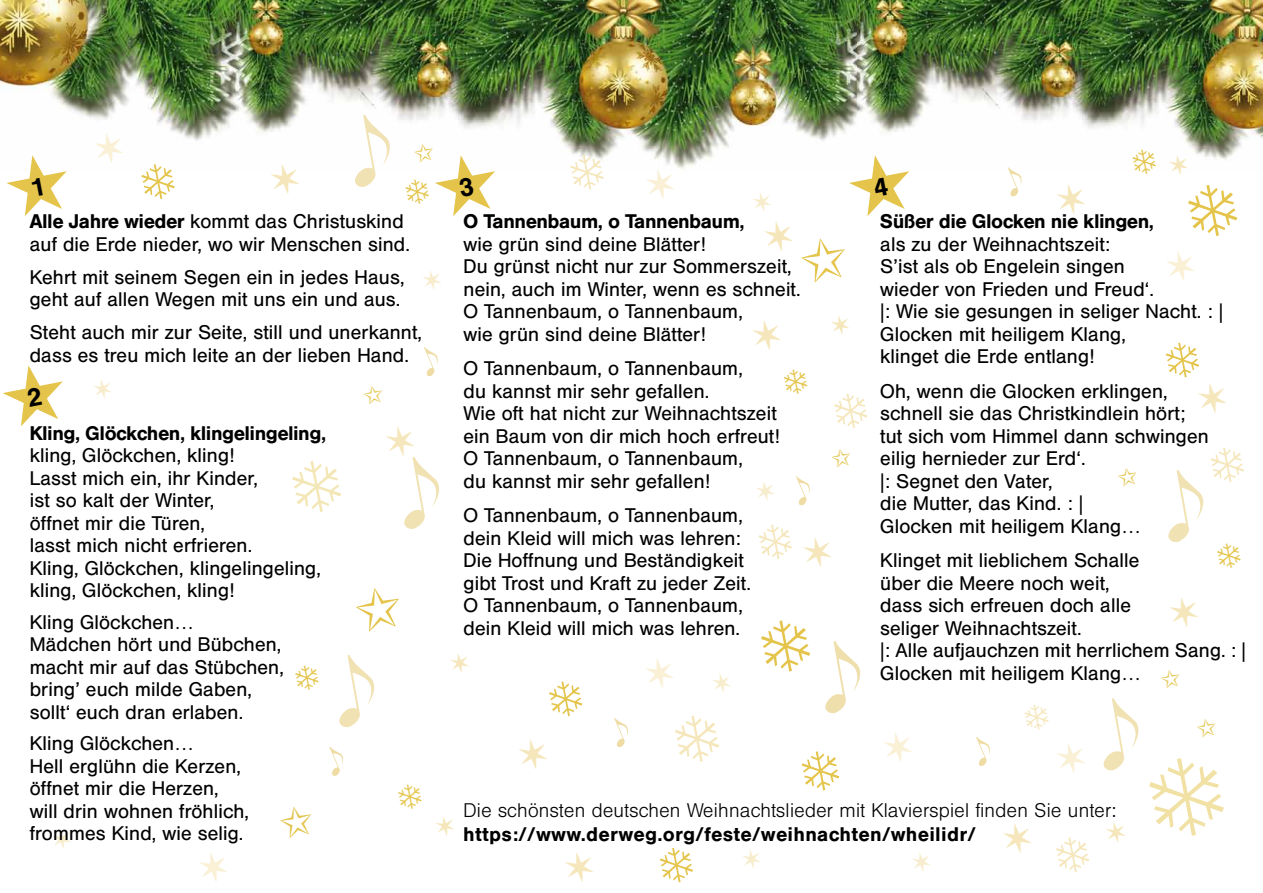
<style>
.page{position:relative;width:1263px;height:893px;background:#fff}
.page>*{position:absolute;margin:0;border:0;box-sizing:border-box;transform-origin:0 0}
.t1{font:19.5px/22.5px "Helvetica BQ";letter-spacing:.01em;color:#000}
.t2{font:500 19.5px "Helvetica BQ";letter-spacing:.01em;color:#000}
.t3{font:300 19.5px "Helvetica BQ";letter-spacing:.02em;color:#000}
.t4{font:500 19.5px "Helvetica BQ";letter-spacing:.05em;color:#000}
.s1{font-weight:500}
</style>
<div class="page">
<img style="left:0;top:0;width:857px;height:169px">
<img style="left:857px;top:0;width:406px;height:154px">
<svg style="left:1008px;top:167px;width:14px;height:30px"></svg>
<svg style="left:796px;top:476px;width:14px;height:29px"></svg>
<svg style="left:825px;top:641px;width:35px;height:72px"></svg>
<svg style="left:329px;top:747px;width:14px;height:29px"></svg>
<svg style="left:1168px;top:470px;width:35px;height:72px"></svg>
<svg style="left:424px;top:347px;width:14px;height:29px"></svg>
<svg style="left:614px;top:718px;width:14px;height:29px"></svg>
<svg style="left:1103px;top:698px;width:35px;height:72px"></svg>
<svg style="left:976px;top:737px;width:14px;height:29px"></svg>
<svg style="left:339px;top:655px;width:35px;height:72px"></svg>
<svg style="left:355px;top:115px;width:35px;height:72px"></svg>
<svg style="left:140px;top:161px;width:37px;height:8px"></svg>
<svg style="left:1131px;top:147px;width:26px;height:7px"></svg>
<svg style="left:6px;top:155px;width:61px;height:61px"></svg>
<svg style="left:404px;top:142px;width:91px;height:74px"></svg>
<svg style="left:3px;top:365px;width:60px;height:61px"></svg>
<svg style="left:1203px;top:154px;width:30px;height:6px"></svg>
<svg style="left:404px;top:457px;width:35px;height:72px"></svg>
<svg style="left:270px;top:162px;width:31px;height:7px"></svg>
<svg style="left:752px;top:155px;width:157px;height:61px"></svg>
<svg style="left:568px;top:152px;width:38px;height:17px"></svg>
<svg style="left:645px;top:167px;width:31px;height:2px"></svg>
<svg style="left:94px;top:131px;width:31px;height:34px"></svg>
<p class="t1" style="left:30px;top:211px;width:382px"><span class="s1">Alle Jahre wieder</span> kommt das Christuskind auf die Erde nieder, wo wir Menschen sind.</p>
<p class="t1" style="left:30px;top:266px;width:376px">Kehrt mit seinem Segen ein in jedes Haus, geht auf allen Wegen mit uns ein und aus.</p>
<p class="t1" style="left:30px;top:322px;width:394px">Steht auch mir zur Seite, still und unerkannt, dass es treu mich leite an der lieben Hand.</p>
<p class="t2" style="left:30px;top:422px;width:298px">Kling, Glöckchen, klingelingeling,</p>
<p class="t1" style="left:30px;top:445px;width:293px">kling, Glöckchen, kling!<br>Lasst mich ein, ihr Kinder,<br>ist so kalt der Winter,<br>öffnet mir die Türen,<br>lasst mich nicht erfrieren.<br>Kling, Glöckchen, klingelingeling, kling, Glöckchen, kling!</p>
<p class="t1" style="left:30px;top:611px;width:256px">Kling Glöckchen…<br>Mädchen hört und Bübchen, macht mir auf das Stübchen, bring’ euch milde Gaben, sollt‘ euch dran erlaben.</p>
<p class="t1" style="left:30px;top:733px;width:221px">Kling Glöckchen…<br>Hell erglühn die Kerzen, öffnet mir die Herzen, will drin wohnen fröhlich, frommes Kind, wie selig.</p>
<p class="t2" style="left:463px;top:210px;width:282px">O Tannenbaum, o Tannenbaum,</p>
<p class="t1" style="left:463px;top:233px;width:339px">wie grün sind deine Blätter!<br>Du grünst nicht nur zur Sommerszeit, nein, auch im Winter, wenn es schneit.<br>O Tannenbaum, o Tannenbaum,<br>wie grün sind deine Blätter!</p>
<p class="t1" style="left:463px;top:358px;width:318px">O Tannenbaum, o Tannenbaum,<br>du kannst mir sehr gefallen.<br>Wie oft hat nicht zur Weihnachtszeit ein Baum von dir mich hoch erfreut!<br>O Tannenbaum, o Tannenbaum,<br>du kannst mir sehr gefallen!</p>
<p class="t1" style="left:463px;top:505px;width:289px">O Tannenbaum, o Tannenbaum, dein Kleid will mich was lehren:<br>Die Hoffnung und Beständigkeit gibt Trost und Kraft zu jeder Zeit.<br>O Tannenbaum, o Tannenbaum, dein Kleid will mich was lehren.</p>
<p class="t2" style="left:880px;top:210px;width:275px">Süßer die Glocken nie klingen,</p>
<p class="t1" style="left:880px;top:233px;width:344px">als zu der Weihnachtszeit:<br>S’ist als ob Engelein singen<br>wieder von Frieden und Freud‘.<br>|: Wie sie gesungen in seliger Nacht. : |<br>Glocken mit heiligem Klang,<br>klinget die Erde entlang!</p>
<p class="t1" style="left:880px;top:380px;width:330px">Oh, wenn die Glocken erklingen, schnell sie das Christkindlein hört; tut sich vom Himmel dann schwingen eilig hernieder zur Erd‘.<br>|: Segnet den Vater,<br>die Mutter, das Kind. : |<br>Glocken mit heiligem Klang…</p>
<p class="t1" style="left:880px;top:550px;width:367px">Klinget mit lieblichem Schalle<br>über die Meere noch weit,<br>dass sich erfreuen doch alle<br>seliger Weihnachtszeit.<br>|: Alle aufjauchzen mit herrlichem Sang. : |<br>Glocken mit heiligem Klang…</p>
<p class="t3" style="left:463px;top:799px;width:654px">Die schönsten deutschen Weihnachtslieder mit Klavierspiel finden Sie unter:</p>
<p class="t4" style="left:463px;top:822px;width:514px">https://www.derweg.org/feste/weihnachten/wheilidr/</p>
</div>
